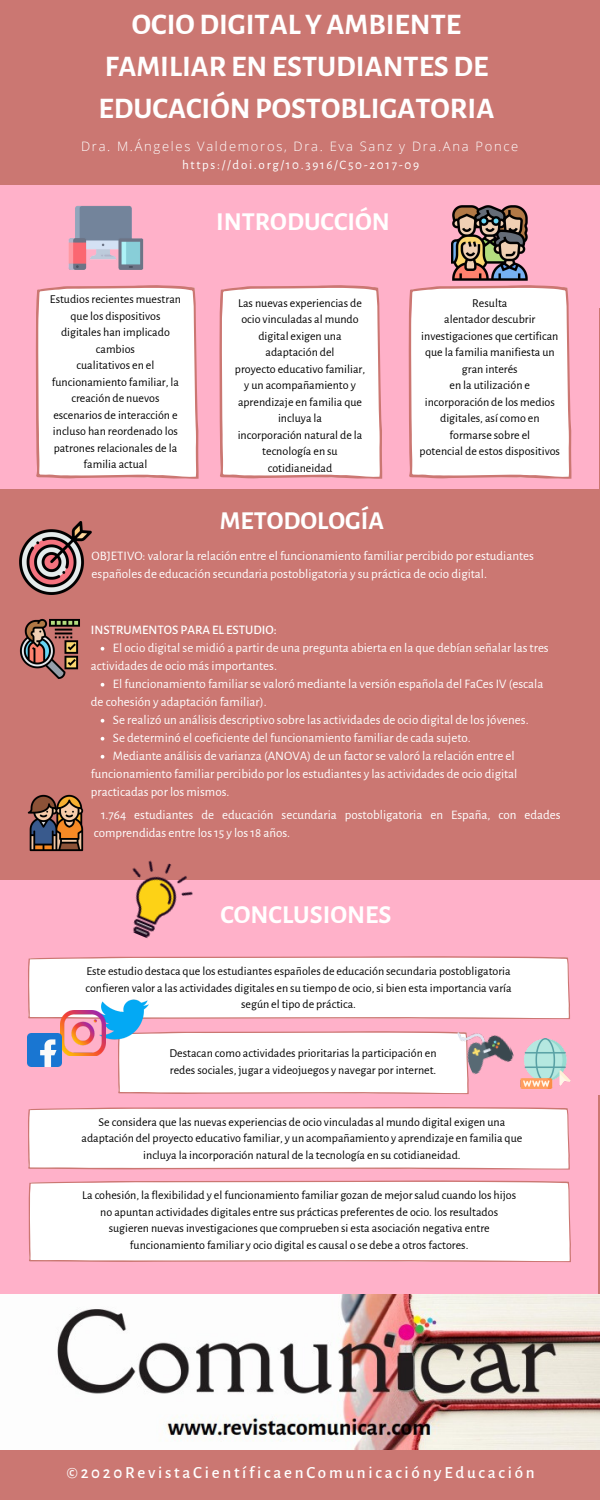
<style>
.page{position:relative;width:600px;height:1500px;background:#cb7772}
.page>*{position:absolute;margin:0;border:0;box-sizing:border-box;transform-origin:0 0}
.t1{font:700 30px "Alegreya Sans";color:#fff}
.t2{font:700 26px "Alegreya Sans";color:#fff}
.t3{font:500 17px "Alegreya Sans";letter-spacing:.16em;color:#fff}
.t4{font:13px/18px "Alegreya Sans";color:#fff}
.t5{font:300 13px "Open Sans";letter-spacing:.13em;color:#fff}
.t6{font:13px "Alegreya Sans";letter-spacing:.13em;color:#fff}
.t7{font:500 13px "Alegreya Sans";color:#fff}
.t8{font:12px/16.5px "Alegreya Sans";color:#000;text-align:center}
</style>
<div class="page">
<div style="left:0;top:307px;width:599px;height:182px;background:#ffb1c9"></div>
<div style="left:0;top:880px;width:600px;height:214px;background:#ffb1c9"></div>
<div style="left:0;top:185px;width:600px;height:123px;background:#ffb1c9"></div>
<div style="left:0;top:1089px;width:598px;height:234px;background:#ffb1c9"></div>
<img style="left:68px;top:205px;width:76px;height:65px">
<svg style="left:35px;top:285px;width:164px;height:194px;background:#fcf5f5"></svg>
<img style="left:19px;top:522px;width:73px;height:72px">
<img style="left:19px;top:618px;width:61px;height:61px">
<img style="left:27px;top:794px;width:57px;height:58px">
<div style="left:28px;top:956px;width:542px;height:63px;background:#fff"></div>
<div style="left:29px;top:1180px;width:542px;height:82px;background:#fff"></div>
<div style="left:118px;top:1031px;width:351px;height:63px;background:#fff"></div>
<svg style="left:28px;top:1107px;width:542px;height:63px;background:#fcf6f7"></svg>
<img style="left:132px;top:860px;width:61px;height:79px">
<img style="left:451px;top:205px;width:77px;height:76px">
<svg style="left:101px;top:647px;width:3px;height:4px"></svg>
<svg style="left:101px;top:683px;width:3px;height:4px"></svg>
<svg style="left:101px;top:719px;width:3px;height:4px"></svg>
<svg style="left:101px;top:737px;width:3px;height:4px"></svg>
<svg style="left:101px;top:755px;width:3px;height:4px"></svg>
<img style="left:99px;top:995px;width:49px;height:49px">
<img style="left:60px;top:1011px;width:46px;height:45px">
<img style="left:28px;top:1033px;width:34px;height:34px">
<img style="left:457px;top:1017px;width:58px;height:58px">
<img style="left:521px;top:1039px;width:49px;height:49px">
<svg style="left:219px;top:285px;width:163px;height:194px;background:#fcf5f6"></svg>
<svg style="left:408px;top:285px;width:164px;height:194px;background:#fcf5f5"></svg>
<img style="left:0;top:1294px;width:600px;height:155px">
<p class="t1" style="left:132px;top:10px;width:331px">OCIODIGITAL Y AMBIENTE</p>
<p class="t1" style="left:105px;top:52px;width:385px">FAMILIAR ENESTUDIANTESDE</p>
<p class="t1" style="left:99px;top:94px;width:397px">EDUCACIÓNPOSTOBLIGATORIA</p>
<p class="t5" style="left:81px;top:138px;width:439px">Dra. M.Ángeles Valdemoros, Dra. Eva Sanz y Dra.Ana Ponce</p>
<p class="t6" style="left:182px;top:158px;width:238px">https://doi.org/10.3916/C50-2017-09</p>
<p class="t2" style="left:216px;top:209px;width:175px">INTRODUCCIÓN</p>
<p class="t8" style="left:50px;top:291px;width:133px">Estudios recientes muestran que los dispositivos digitales han implicado cambios</p>
<p class="t8" style="left:52px;top:357px;width:129px">cualitativos en el funcionamiento familiar, la creación de nuevos escenarios de interacción e</p>
<p class="t8" style="left:53px;top:423px;width:127px">incluso han reordenado los patrones relacionales de la familia actual</p>
<p class="t8" style="left:238px;top:295px;width:125px">Las nuevas experiencias de ocio vinculadas al mundo digital exigen una adaptación del</p>
<p class="t8" style="left:235px;top:361px;width:132px">proyecto educativo familiar, y un acompañamiento y aprendizaje en familia que incluya la</p>
<p class="t8" style="left:238px;top:427px;width:126px">incorporación natural de la tecnología en su cotidianeidad</p>
<p class="t2" style="left:220px;top:508px;width:166px">METODOLOGÍA</p>
<p class="t8" style="left:472px;top:295px;width:37px">Resulta</p>
<p class="t8" style="left:421px;top:312px;width:139px">alentador descubrir investigaciones que certifican que la familia manifiesta un gran interés</p>
<p class="t8" style="left:425px;top:378px;width:132px">en la utilización e incorporación de los medios digitales, así como en formarse sobre el</p>
<p class="t8" style="left:420px;top:444px;width:142px">potencial de estos dispositivos</p>
<p class="t4" style="left:92px;top:547px;width:444px">OBJETIVO: valorar la relación entre el funcionamiento familiar percibido por estudiantes</p>
<p class="t4" style="left:92px;top:565px;width:397px">españoles de educación secundaria postobligatoria y su práctica de ocio digital.</p>
<p class="t7" style="left:91px;top:624px;width:187px">INSTRUMENTOS PARA EL ESTUDIO:</p>
<p class="t4" style="left:91px;top:657px;width:188px">actividades de ocio más importantes.</p>
<p class="t4" style="left:91px;top:693px;width:177px">de cohesión y adaptación familiar).</p>
<p class="t4" style="left:113px;top:639px;width:437px">El ocio digital se midió a partir de una pregunta abierta en la que debían señalar las tres</p>
<p class="t4" style="left:113px;top:675px;width:432px">El funcionamiento familiar se valoró mediante la versión española del FaCes IV (escala</p>
<p class="t4" style="left:113px;top:711px;width:417px">Se realizó un análisis descriptivo sobre las actividades de ocio digital de los jóvenes.</p>
<p class="t4" style="left:113px;top:729px;width:359px">Se determinó el coeficiente del funcionamiento familiar de cada sujeto.</p>
<p class="t4" style="left:113px;top:747px;width:403px">Mediante análisis de varianza (ANOVA) de un factor se valoró la relación entre el</p>
<p class="t4" style="left:91px;top:765px;width:428px">funcionamiento familiar percibido por los estudiantes y las actividades de ocio digital</p>
<p class="t4" style="left:91px;top:783px;width:140px">practicadas por los mismos.</p>
<p class="t4" style="left:94px;top:806px;width:469px;text-indent:7px">1.764 estudiantes de educación secundaria postobligatoria en España, con edades comprendidas entre los 15 y los 18 años.</p>
<p class="t2" style="left:220px;top:902px;width:173px">CONCLUSIONES</p>
<p class="t8" style="left:86px;top:963px;width:426px">Este estudio destaca que los estudiantes españoles de educación secundaria postobligatoria</p>
<p class="t8" style="left:85px;top:980px;width:428px">confieren valor a las actividades digitales en su tiempo de ocio, si bien esta importancia varía</p>
<p class="t8" style="left:241px;top:996px;width:116px">según el tipo de práctica.</p>
<p class="t8" style="left:169px;top:1045px;width:269px">Destacan como actividades prioritarias la participación en</p>
<p class="t8" style="left:170px;top:1062px;width:268px">redes sociales, jugar a videojuegos y navegar por internet.</p>
<p class="t8" style="left:99px;top:1114px;width:408px">Se considera que las nuevas experiencias de ocio vinculadas al mundo digital exigen una</p>
<p class="t8" style="left:82px;top:1130px;width:442px">adaptación del proyecto educativo familiar, y un acompañamiento y aprendizaje en familia que</p>
<p class="t8" style="left:143px;top:1147px;width:319px">incluya la incorporación natural de la tecnología en su cotidianeidad.</p>
<p class="t8" style="left:82px;top:1188px;width:436px">La cohesión, la flexibilidad y el funcionamiento familiar gozan de mejor salud cuando los hijos</p>
<p class="t8" style="left:100px;top:1204px;width:399px">no apuntan actividades digitales entre sus prácticas preferentes de ocio. los resultados</p>
<p class="t8" style="left:109px;top:1221px;width:383px">sugieren nuevas investigaciones que comprueben si esta asociación negativa entre</p>
<p class="t8" style="left:130px;top:1237px;width:340px">funcionamiento familiar y ocio digital es causal o se debe a otros factores.</p>
<p class="t3" style="left:66px;top:1465px;width:470px">©2020RevistaCientíficaenComunicaciónyEducación</p>
</div>
